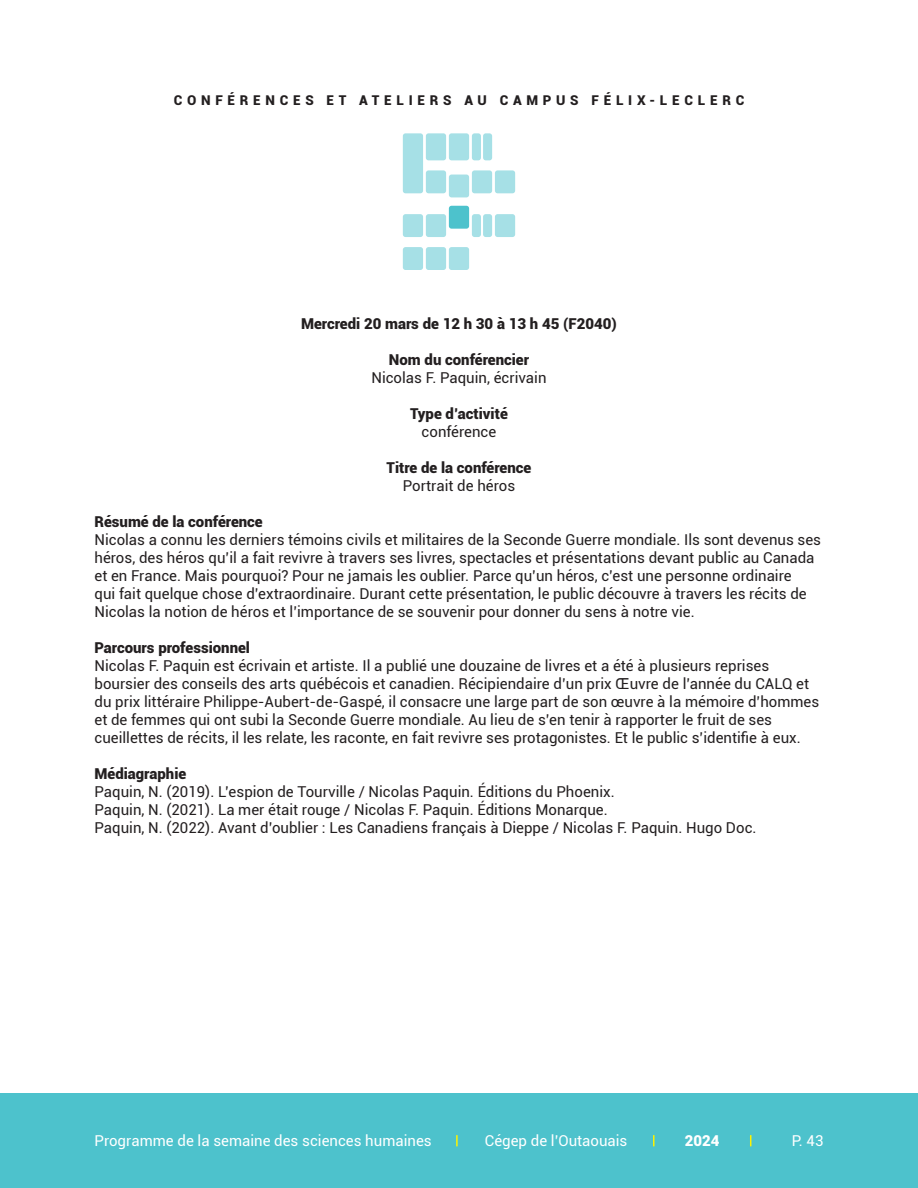
<style>
.page{position:relative;width:918px;height:1188px;background:#fff}
.page>*{position:absolute;margin:0;border:0;box-sizing:border-box;transform-origin:0 0}
.t1{font:15px/18px "Roboto";color:#231f20}
.t2{font:900 15px "Roboto";color:#231f20}
.t3{font:15px "Roboto";color:#fff}
.t4{font:900 15px "Roboto";color:#fff}
.t5{font:900 13.5px "Roboto";letter-spacing:.35em;color:#231f20}
</style>
<div class="page">
<div style="left:403px;top:133px;width:20px;height:60px;background:#a6e0e6;border-radius:3px"></div>
<div style="left:426px;top:214px;width:20px;height:23px;background:#a6e0e6;border-radius:3px"></div>
<div style="left:449px;top:206px;width:20px;height:23px;background:#4dc2cc;border-radius:3px"></div>
<div style="left:495px;top:214px;width:20px;height:23px;background:#a6e0e6;border-radius:3px"></div>
<div style="left:426px;top:247px;width:20px;height:23px;background:#a6e0e6;border-radius:3px"></div>
<div style="left:449px;top:247px;width:20px;height:23px;background:#a6e0e6;border-radius:3px"></div>
<div style="left:426px;top:170px;width:20px;height:23px;background:#a6e0e6;border-radius:3px"></div>
<div style="left:449px;top:175px;width:20px;height:22px;background:#a6e0e6;border-radius:3px"></div>
<div style="left:472px;top:170px;width:20px;height:23px;background:#a6e0e6;border-radius:3px"></div>
<div style="left:495px;top:170px;width:20px;height:23px;background:#a6e0e6;border-radius:3px"></div>
<div style="left:426px;top:133px;width:20px;height:27px;background:#a6e0e6;border-radius:3px"></div>
<div style="left:449px;top:133px;width:20px;height:27px;background:#a6e0e6;border-radius:3px"></div>
<div style="left:472px;top:133px;width:9px;height:27px;background:#a6e0e6;border-radius:3px"></div>
<div style="left:472px;top:214px;width:9px;height:23px;background:#a6e0e6;border-radius:3px"></div>
<div style="left:483px;top:133px;width:9px;height:27px;background:#a6e0e6;border-radius:3px"></div>
<div style="left:483px;top:214px;width:9px;height:23px;background:#a6e0e6;border-radius:3px"></div>
<div style="left:403px;top:214px;width:20px;height:23px;background:#a6e0e6;border-radius:3px"></div>
<div style="left:403px;top:247px;width:20px;height:23px;background:#a6e0e6;border-radius:3px"></div>
<div style="left:0;top:1094px;width:918px;height:94px;background:#4dc2cc"></div>
<svg style="left:456px;top:1135px;width:2px;height:11px"></svg>
<svg style="left:653px;top:1135px;width:2px;height:11px"></svg>
<p class="t5" style="left:174px;top:90px;width:572px">CONFÉRENCES ET ATELIERS AU CAMPUS FÉLIX-LECLERC</p>
<p class="t2" style="left:301px;top:313px;width:317px">Mercredi 20 mars de 12 h 30 à 13 h 45 (F2040)</p>
<p class="t2" style="left:389px;top:349px;width:142px">Nom du conférencier</p>
<p class="t1" style="left:371px;top:368px;width:177px">Nicolas F. Paquin, écrivain</p>
<p class="t2" style="left:410px;top:403px;width:99px">Type d’activité</p>
<p class="t1" style="left:422px;top:422px;width:76px">conférence</p>
<p class="t2" style="left:387px;top:457px;width:146px">Titre de la conférence</p>
<p class="t1" style="left:403px;top:476px;width:114px">Portrait de héros</p>
<p class="t2" style="left:94px;top:511px;width:170px">Résumé de la conférence</p>
<p class="t1" style="left:94px;top:530px;width:728px">Nicolas a connu les derniers témoins civils et militaires de la Seconde Guerre mondiale. Ils sont devenus ses héros, des héros qu’il a fait revivre à travers ses livres, spectacles et présentations devant public au Canada et en France. Mais pourquoi? Pour ne jamais les oublier. Parce qu’un héros, c’est une personne ordinaire<br>qui fait quelque chose d’extraordinaire. Durant cette présentation, le public découvre à travers les récits de Nicolas la notion de héros et l’importance de se souvenir pour donner du sens à notre vie.</p>
<p class="t2" style="left:94px;top:637px;width:157px">Parcours professionnel</p>
<p class="t1" style="left:94px;top:656px;width:726px">Nicolas F. Paquin est écrivain et artiste. Il a publié une douzaine de livres et a été à plusieurs reprises boursier des conseils des arts québécois et canadien. Récipiendaire d’un prix Œuvre de l’année du CALQ et du prix littéraire Philippe-Aubert-de-Gaspé, il consacre une large part de son œuvre à la mémoire d’hommes et de femmes qui ont subi la Seconde Guerre mondiale. Au lieu de s’en tenir à rapporter le fruit de ses cueillettes de récits, il les relate, les raconte, en fait revivre ses protagonistes. Et le public s’identifie à eux.</p>
<p class="t2" style="left:94px;top:763px;width:93px">Médiagraphie</p>
<p class="t1" style="left:94px;top:782px;width:522px">Paquin, N. (2019). L’espion de Tourville / Nicolas Paquin. Éditions du Phoenix.</p>
<p class="t1" style="left:94px;top:800px;width:515px">Paquin, N. (2021). La mer était rouge / Nicolas F. Paquin. Éditions Monarque.</p>
<p class="t1" style="left:94px;top:818px;width:664px">Paquin, N. (2022). Avant d’oublier : Les Canadiens français à Dieppe / Nicolas F. Paquin. Hugo Doc.</p>
<p class="t3" style="left:94px;top:1131px;width:339px">Programme de la semaine des sciences humaines</p>
<p class="t3" style="left:485px;top:1131px;width:144px">Cégep de l’Outaouais</p>
<p class="t4" style="left:685px;top:1130px;width:36px">2024</p>
<p class="t3" style="left:792px;top:1131px;width:33px">P. 43</p>
</div>
